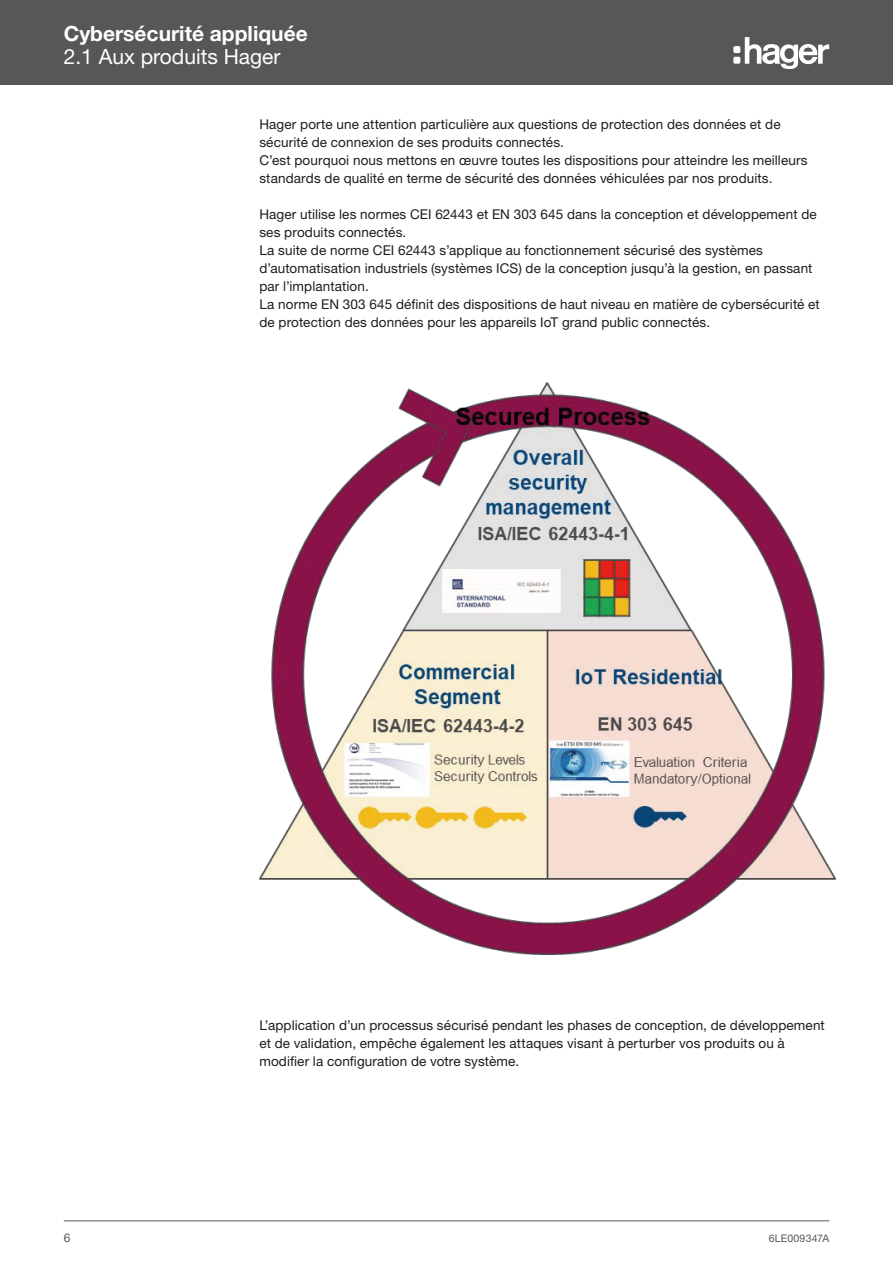
<style>
.page{position:relative;width:893px;height:1263px;background:#fff}
.page>*{position:absolute;margin:0;border:0;box-sizing:border-box;transform-origin:0 0}
.t1{font:700 21px "Helvetica Neue LTW1 G";color:#fff}
.t2{font:21px "Helvetica Neue LTW1 G";color:#fff}
.Texte_courant{font:13.5px/18px "Helvetica Neue LTW1 G";letter-spacing:.01em;color:#1d1d1b}
.t3{font:12px "Helvetica Neue LTW1 G";color:#575756}
.t4{font:10.5px "Helvetica Neue LTW1 G";letter-spacing:.02em;color:#575756}
</style>
<div class="page">
<hr style="left:64px;top:1220px;width:765px;height:1px;background:#575756">
<div style="left:0;top:0;width:893px;height:85px;background:#575756"></div>
<svg style="left:745px;top:37px;width:84px;height:32px"></svg>
<div style="left:733px;top:46px;width:7px;height:7px;background:#fff;border-radius:2px"></div>
<div style="left:733px;top:57px;width:7px;height:7px;background:#fff;border-radius:2px"></div>
<img style="left:259px;top:383px;width:576px;height:571px">
<h1 class="t1" style="left:64px;top:21px;width:246px">Cybersécurité appliquée</h1>
<h1 class="t2" style="left:64px;top:43px;width:218px">2.1 Aux produits Hager</h1>
<p class="Texte_courant" style="left:259px;top:115px;width:523px">Hager porte une attention particulière aux questions de protection des données et de sécurité de connexion de ses produits connectés.</p>
<p class="Texte_courant" style="left:259px;top:151px;width:550px">C’est pourquoi nous mettons en œuvre toutes les dispositions pour atteindre les meilleurs standards de qualité en terme de sécurité des données véhiculées par nos produits.</p>
<p class="Texte_courant" style="left:259px;top:205px;width:559px">Hager utilise les normes CEI 62443 et EN 303 645 dans la conception et développement de ses produits connectés.</p>
<p class="Texte_courant" style="left:259px;top:241px;width:555px">La suite de norme CEI 62443 s’applique au fonctionnement sécurisé des systèmes d’automatisation industriels (systèmes ICS) de la conception jusqu’à la gestion, en passant par l’implantation.</p>
<p class="Texte_courant" style="left:259px;top:295px;width:562px">La norme EN 303 645 définit des dispositions de haut niveau en matière de cybersécurité et de protection des données pour les appareils IoT grand public connectés.</p>
<p class="Texte_courant" style="left:259px;top:1016px;width:567px">L’application d’un processus sécurisé pendant les phases de conception, de développement et de validation, empêche également les attaques visant à perturber vos produits ou à modifier la configuration de votre système.</p>
<p class="t3" style="left:64px;top:1230px;width:8px">6</p>
<p class="t4" style="left:769px;top:1232px;width:62px">6LE009347A</p>
</div>
